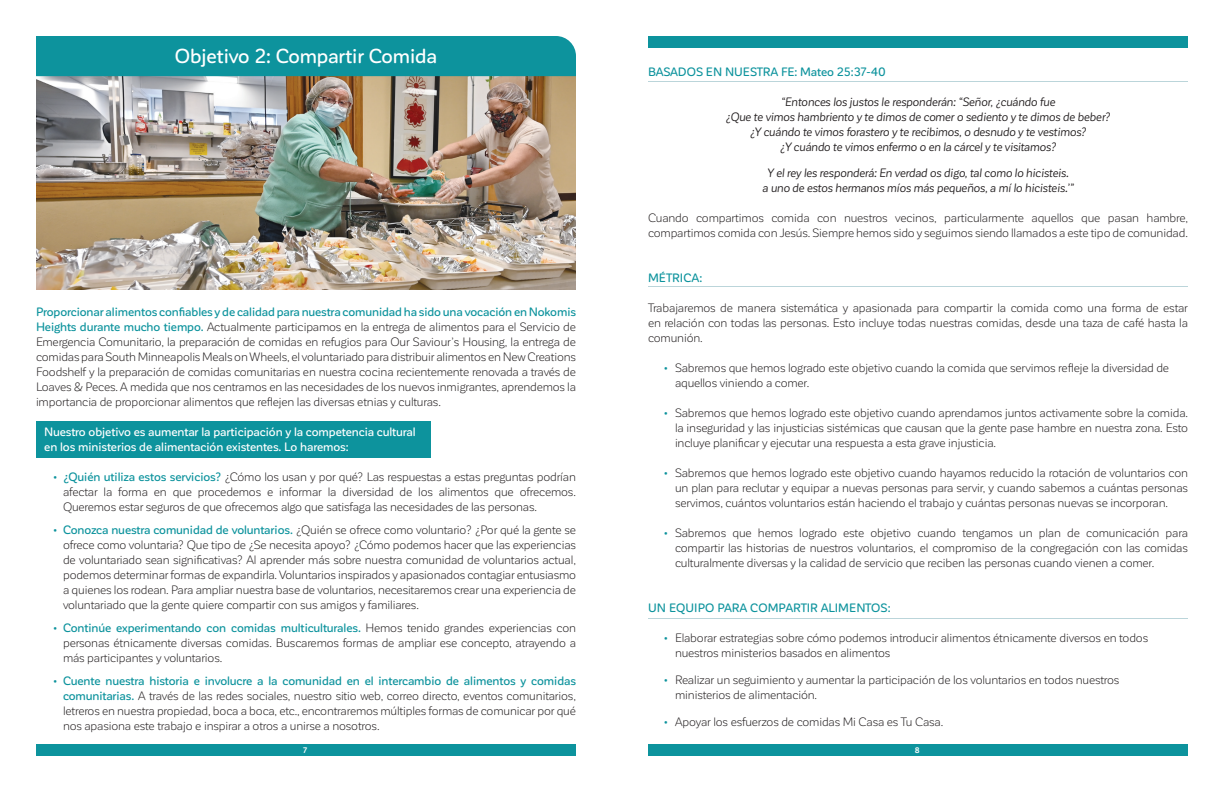
<style>
.page{position:relative;width:1224px;height:792px;background:#fff}
.page>*{position:absolute;margin:0;border:0;box-sizing:border-box;transform-origin:0 0}
.t1{font:500 20px "Corporative Sans Rd";letter-spacing:-.01em;color:#fff}
.t2{font:12px/15px "Corporative Sans Rd";letter-spacing:-.015em;color:#231f20;text-align:justify}
.t3{font:italic 12px/15px "Corporative Sans Rd";letter-spacing:-.01em;color:#231f20;text-align:center}
.t4{font:500 12px/15px "Corporative Sans Rd";letter-spacing:-.01em;color:#fff}
.t5{font:500 12px "Corporative Sans Rd";color:#0d939d}
.t6{font:700 8px "Corporative Sans Rd";color:#fff}
.s1{font-weight:500;color:#0d939d}
</style>
<div class="page">
<img style="left:36px;top:76px;width:540px;height:213px">
<div style="left:36px;top:422px;width:395px;height:36px;background:#0d939d"></div>
<div style="left:36px;top:36px;width:540px;height:40px;background:#0d939d"></div>
<div style="left:36px;top:744px;width:540px;height:12px;background:#0d939d"></div>
<div style="left:648px;top:36px;width:540px;height:12px;background:#0d939d"></div>
<hr style="left:648px;top:82px;width:540px;height:1px;background:#bbd5da">
<hr style="left:648px;top:287px;width:540px;height:1px;background:#bbd5da">
<hr style="left:648px;top:619px;width:540px;height:1px;background:#bbd5da">
<div style="left:648px;top:744px;width:540px;height:12px;background:#0d939d"></div>
<h1 class="t1" style="left:175px;top:45px;width:264px">Objetivo 2: Compartir Comida</h1>
<p class="t2" style="left:36px;top:304px;width:542px"><span class="s1">Proporcionar alimentos confiables y de calidad para nuestra comunidad ha sido una vocación en Nokomis Heights durante mucho tiempo.</span> Actualmente participamos en la entrega de alimentos para el Servicio de Emergencia Comunitario, la preparación de comidas en refugios para Our Saviour’s Housing, la entrega de comidas para South Minneapolis Meals on Wheels, el voluntariado para distribuir alimentos en New Creations Foodshelf y la preparación de comidas comunitarias en nuestra cocina recientemente renovada a través de Loaves &amp; Peces. A medida que nos centramos en las necesidades de los nuevos inmigrantes, aprendemos la importancia de proporcionar alimentos que reflejen las diversas etnias y culturas.</p>
<p class="t4" style="left:44px;top:424px;width:373px">Nuestro objetivo es aumentar la participación y la competencia cultural en los ministerios de alimentación existentes. Lo haremos:</p>
<p class="t2" style="left:63px;top:469px;width:514px;text-indent:-10px"><span class="s1">• ¿Quién utiliza estos servicios?</span> ¿Cómo los usan y por qué? Las respuestas a estas preguntas podrían afectar la forma en que procedemos e informar la diversidad de los alimentos que ofrecemos.<br>Queremos estar seguros de que ofrecemos algo que satisfaga las necesidades de las personas.</p>
<p class="t2" style="left:63px;top:522px;width:515px;text-indent:-10px"><span class="s1">• Conozca nuestra comunidad de voluntarios.</span> ¿Quién se ofrece como voluntario? ¿Por qué la gente se ofrece como voluntaria? Que tipo de ¿Se necesita apoyo? ¿Cómo podemos hacer que las experiencias de voluntariado sean significativas? Al aprender más sobre nuestra comunidad de voluntarios actual, podemos determinar formas de expandirla. Voluntarios inspirados y apasionados contagiar entusiasmo a quienes los rodean. Para ampliar nuestra base de voluntarios, necesitaremos crear una experiencia de voluntariado que la gente quiere compartir con sus amigos y familiares.</p>
<p class="t2" style="left:63px;top:620px;width:515px;text-indent:-10px"><span class="s1">• Continúe experimentando con comidas multiculturales.</span> Hemos tenido grandes experiencias con personas étnicamente diversas comidas. Buscaremos formas de ampliar ese concepto, atrayendo a más participantes y voluntarios.</p>
<p class="t2" style="left:63px;top:673px;width:515px;text-indent:-10px"><span class="s1">• Cuente nuestra historia e involucre a la comunidad en el intercambio de alimentos y comidas comunitarias.</span> A través de las redes sociales, nuestro sitio web, correo directo, eventos comunitarios, letreros en nuestra propiedad, boca a boca, etc., encontraremos múltiples formas de comunicar por qué nos apasiona este trabajo e inspirar a otros a unirse a nosotros.</p>
<p class="t6" style="left:304px;top:746px;width:5px">7</p>
<p class="t5" style="left:648px;top:66px;width:239px">BASADOS EN NUESTRA FE: Mateo 25:37-40</p>
<p class="t3" style="left:726px;top:95px;width:386px">“Entonces los justos le responderán: “Señor, ¿cuándo fue<br>¿Que te vimos hambriento y te dimos de comer o sediento y te dimos de beber? ¿Y cuándo te vimos forastero y te recibimos, o desnudo y te vestimos?<br>¿Y cuándo te vimos enfermo o en la cárcel y te visitamos?</p>
<p class="t3" style="left:762px;top:166px;width:313px">Y el rey les responderá: En verdad os digo, tal como lo hicisteis.<br>a uno de estos hermanos míos más pequeños, a mí lo hicisteis.’”</p>
<p class="t2" style="left:648px;top:211px;width:542px">Cuando compartimos comida con nuestros vecinos, particularmente aquellos que pasan hambre, compartimos comida con Jesús. Siempre hemos sido y seguimos siendo llamados a este tipo de comunidad.</p>
<p class="t5" style="left:648px;top:272px;width:56px">MÉTRICA:</p>
<p class="t2" style="left:648px;top:301px;width:542px">Trabajaremos de manera sistemática y apasionada para compartir la comida como una forma de estar en relación con todas las personas. Esto incluye todas nuestras comidas, desde una taza de café hasta la comunión.</p>
<p class="t2" style="left:675px;top:361px;width:496px;text-indent:-11px"><span class="s1">•</span> Sabremos que hemos logrado este objetivo cuando la comida que servimos refleje la diversidad de aquellos viniendo a comer.</p>
<p class="t2" style="left:675px;top:406px;width:515px;text-indent:-11px"><span class="s1">•</span> Sabremos que hemos logrado este objetivo cuando aprendamos juntos activamente sobre la comida. la inseguridad y las injusticias sistémicas que causan que la gente pase hambre en nuestra zona. Esto incluye planificar y ejecutar una respuesta a esta grave injusticia.</p>
<p class="t2" style="left:675px;top:466px;width:515px;text-indent:-11px"><span class="s1">•</span> Sabremos que hemos logrado este objetivo cuando hayamos reducido la rotación de voluntarios con un plan para reclutar y equipar a nuevas personas para servir, y cuando sabemos a cuántas personas servimos, cuántos voluntarios están haciendo el trabajo y cuántas personas nuevas se incorporan.</p>
<p class="t2" style="left:675px;top:526px;width:515px;text-indent:-11px"><span class="s1">•</span> Sabremos que hemos logrado este objetivo cuando tengamos un plan de comunicación para compartir las historias de nuestros voluntarios, el compromiso de la congregación con las comidas culturalmente diversas y la calidad de servicio que reciben las personas cuando vienen a comer.</p>
<p class="t5" style="left:648px;top:602px;width:244px">UN EQUIPO PARA COMPARTIR ALIMENTOS:</p>
<p class="t2" style="left:675px;top:631px;width:475px;text-indent:-11px"><span class="s1">•</span> Elaborar estrategias sobre cómo podemos introducir alimentos étnicamente diversos en todos nuestros ministerios basados en alimentos</p>
<p class="t2" style="left:675px;top:673px;width:446px;text-indent:-11px"><span class="s1">•</span> Realizar un seguimiento y aumentar la participación de los voluntarios en todos nuestros ministerios de alimentación.</p>
<p class="t2" style="left:664px;top:715px;width:281px"><span class="s1">•</span> Apoyar los esfuerzos de comidas Mi Casa es Tu Casa.</p>
<p class="t6" style="left:915px;top:746px;width:6px">8</p>
</div>
